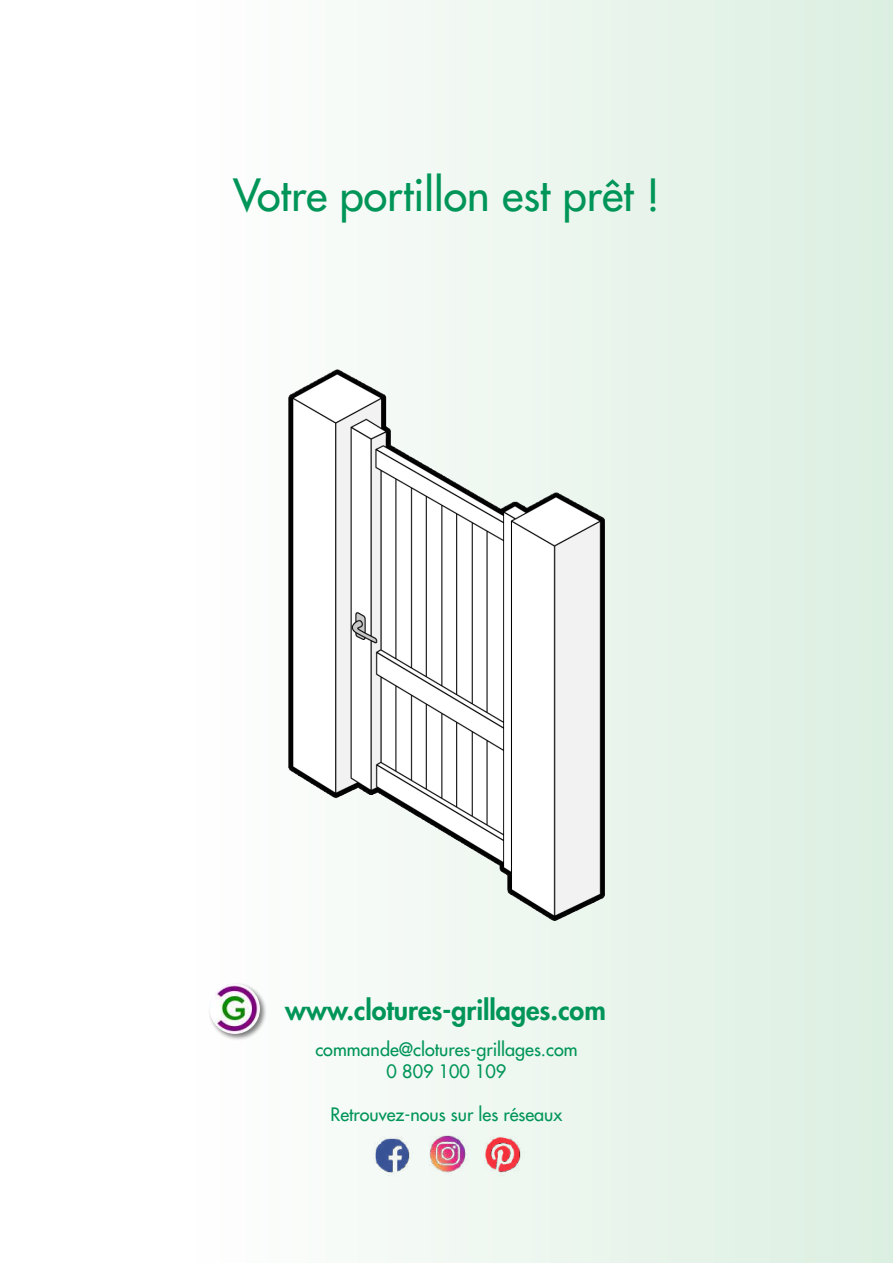
<style>
.page{position:relative;width:893px;height:1263px;background:#fff}
.page>*{position:absolute;margin:0;border:0;box-sizing:border-box;transform-origin:0 0}
.t1{font:43.2px "Futura LT";color:#009558}
.t2{font:800 26.85px "Futura LT";color:#009558}
.t3{font:18px/21.6px "Futura LT";color:#009558;text-align:center}
</style>
<div class="page">
<div style="left:1px;top:1px;width:891px;height:1262px;background:linear-gradient(to right,#fff,#ddefe2)"></div>
<div style="left:208px;top:982px;width:59px;height:59px;background:#000;opacity:.5"></div>
<img style="left:210px;top:983px;width:50px;height:51px;border-radius:25px">
<img style="left:368px;top:1131px;width:47px;height:47px">
<img style="left:423px;top:1131px;width:47px;height:47px">
<img style="left:478px;top:1131px;width:47px;height:47px">
<img style="left:288px;top:370px;width:317px;height:551px">
<h1 class="t1" style="left:233px;top:167px;width:428px">Votre portillon est prêt !</h1>
<h2 class="t2" style="left:285px;top:992px;width:322px">www.clotures-grillages.com</h2>
<p class="t3" style="left:315px;top:1038px;width:264px">commande@clotures-grillages.com<br>0 809 100 109</p>
<p class="t3" style="left:331px;top:1103px;width:233px">Retrouvez-nous sur les réseaux</p>
</div>
